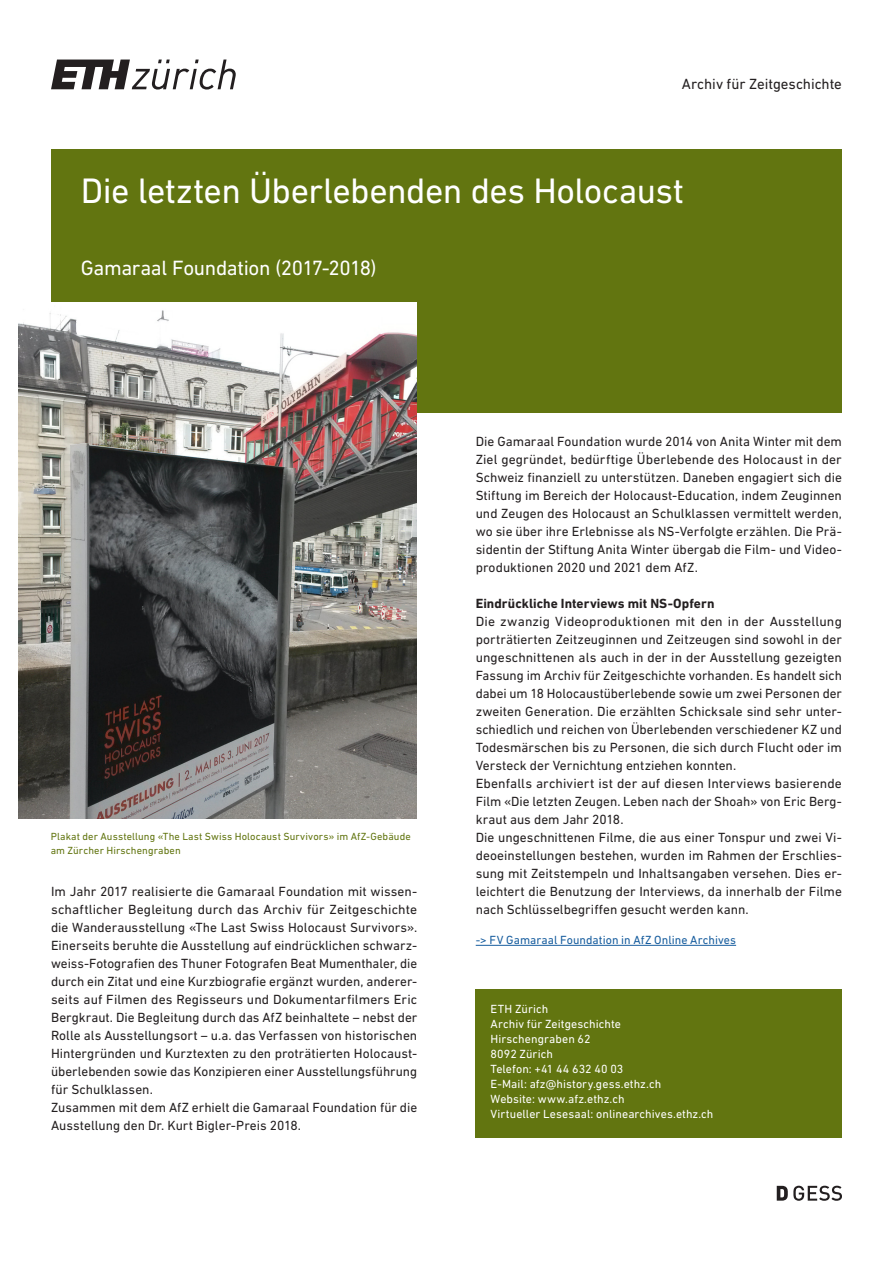
<style>
.page{position:relative;width:893px;height:1263px;background:#fff}
.page>*{position:absolute;margin:0;border:0;box-sizing:border-box;transform-origin:0 0}
.Titel_A4__DIN_Next_R{font:36px "DIN Next W1 G";letter-spacing:-.015em;color:#fff}
.Titel_A4__DIN_Next_R-2{font:21px "DIN Next W1 G";letter-spacing:-.02em;color:#fff}
.ETH-Organisationsein{font:15px "DIN Next W1 G";letter-spacing:-.005em;color:#231f20}
.Lauftext_Standard__B{font:13.5px/18px "DIN Next W1 G";color:#231f20;text-align:justify}
.Lauftext_Standard__B-2{font:700 13.5px "DIN Next W1 G";letter-spacing:.005em;color:#231f20}
.Infotext_S__DIN_Next{font:12px "DIN Next W1 G";letter-spacing:.005em;color:#fff}
.Infotext_S__DIN_Next-2{font:12px "DIN Next W1 G";letter-spacing:.005em;color:#175d9e}
.Infotext_XS__DIN_Nex{font:10.5px/13.5px "DIN Next W1 G";letter-spacing:.01em;color:#627510}
</style>
<div class="page">
<svg style="left:51px;top:60px;width:185px;height:30px"></svg>
<div style="left:51px;top:149px;width:791px;height:263px;background:#627510"></div>
<svg style="left:777px;top:1186px;width:65px;height:15px"></svg>
<img style="left:18px;top:302px;width:399px;height:517px">
<hr style="left:476px;top:945px;width:260px;height:1px;background:#175d9e">
<div style="left:476px;top:989px;width:366px;height:148px;background:#627510"></div>
<p class="ETH-Organisationsein" style="left:682px;top:76px;width:161px">Archiv für Zeitgeschichte</p>
<p class="Titel_A4__DIN_Next_R" style="left:81px;top:170px;width:605px">Die letzten Überlebenden des Holocaust</p>
<p class="Titel_A4__DIN_Next_R-2" style="left:81px;top:256px;width:297px">Gamaraal Foundation (2017-2018)</p>
<p class="Infotext_XS__DIN_Nex" style="left:51px;top:829px;width:362px">Plakat der Ausstellung «The Last Swiss Holocaust Survivors» im AfZ-Gebäude am Zürcher Hirschengraben</p>
<p class="Lauftext_Standard__B" style="left:51px;top:882px;width:368px">Im Jahr 2017 realisierte die Gamaraal Foundation mit wissen&shy;schaftlicher Begleitung durch das Archiv für Zeitgeschichte die Wanderausstellung «The Last Swiss Holocaust Survivors».<br>Einerseits beruhte die Ausstellung auf eindrücklichen schwarz&shy;weiss-Fotografien des Thuner Fotografen Beat Mumenthaler, die durch ein Zitat und eine Kurzbiografie ergänzt wurden, anderer&shy;seits auf Filmen des Regisseurs und Dokumentarfilmers Eric Bergkraut. Die Begleitung durch das AfZ beinhaltete – nebst der Rolle als Ausstellungsort – u.a. das Verfassen von historischen Hintergründen und Kurztexten zu den proträtierten Holocaust&shy;überlebenden sowie das Konzipieren einer Ausstellungsführung für Schulklassen.</p>
<p class="Lauftext_Standard__B" style="left:51px;top:1098px;width:368px">Zusammen mit dem AfZ erhielt die Gamaraal Foundation für die<br>Ausstellung den Dr. Kurt Bigler-Preis 2018.</p>
<p class="Lauftext_Standard__B" style="left:476px;top:432px;width:368px">Die Gamaraal Foundation wurde 2014 von Anita Winter mit dem Ziel gegründet, bedürftige Überlebende des Holocaust in der Schweiz finanziell zu unterstützen. Daneben engagiert sich die Stiftung im Bereich der Holocaust-Education, indem Zeuginnen und Zeugen des Holocaust an Schulklassen vermittelt werden, wo sie über ihre Erlebnisse als NS-Verfolgte erzählen. Die Prä&shy;sidentin der Stiftung Anita Winter übergab die Film- und Video&shy;produktionen 2020 und 2021 dem AfZ.</p>
<p class="Lauftext_Standard__B-2" style="left:476px;top:596px;width:240px">Eindrückliche Interviews mit NS-Opfern</p>
<p class="Lauftext_Standard__B" style="left:476px;top:612px;width:368px">Die zwanzig Videoproduktionen mit den in der Ausstellung porträtierten Zeitzeuginnen und Zeitzeugen sind sowohl in der ungeschnittenen als auch in der in der Ausstellung gezeigten Fassung im Archiv für Zeitgeschichte vorhanden. Es handelt sich dabei um 18 Holocaustüberlebende sowie um zwei Personen der zweiten Generation. Die erzählten Schicksale sind sehr unter&shy;schiedlich und reichen von Überlebenden verschiedener KZ und Todesmärschen bis zu Personen, die sich durch Flucht oder im Versteck der Vernichtung entziehen konnten.</p>
<p class="Lauftext_Standard__B" style="left:476px;top:774px;width:368px">Ebenfalls archiviert ist der auf diesen Interviews basierende Film «Die letzten Zeugen. Leben nach der Shoah» von Eric Berg&shy;kraut aus dem Jahr 2018.</p>
<p class="Lauftext_Standard__B" style="left:476px;top:828px;width:368px">Die ungeschnittenen Filme, die aus einer Tonspur und zwei Vi&shy;deoeinstellungen bestehen, wurden im Rahmen der Erschlies&shy;sung mit Zeitstempeln und Inhaltsangaben versehen. Dies er&shy;leichtert die Benutzung der Interviews, da innerhalb der Filme nach Schlüsselbegriffen gesucht werden kann.</p>
<p class="Infotext_S__DIN_Next-2" style="left:476px;top:933px;width:262px">-&gt; FV Gamaraal Foundation in AfZ Online Archives</p>
<p class="Infotext_S__DIN_Next" style="left:491px;top:1002px;width:59px">ETH Zürich</p>
<p class="Infotext_S__DIN_Next" style="left:491px;top:1017px;width:132px">Archiv für Zeitgeschichte</p>
<p class="Infotext_S__DIN_Next" style="left:491px;top:1032px;width:101px">Hirschengraben 62</p>
<p class="Infotext_S__DIN_Next" style="left:491px;top:1047px;width:64px">8092 Zürich</p>
<p class="Infotext_S__DIN_Next" style="left:491px;top:1062px;width:134px">Telefon: +41 44 632 40 03</p>
<p class="Infotext_S__DIN_Next" style="left:491px;top:1077px;width:172px">E-Mail: afz@history.gess.ethz.ch</p>
<p class="Infotext_S__DIN_Next" style="left:491px;top:1092px;width:136px">Website: www.afz.ethz.ch</p>
<p class="Infotext_S__DIN_Next" style="left:491px;top:1107px;width:224px">Virtueller Lesesaal: onlinearchives.ethz.ch</p>
</div>
